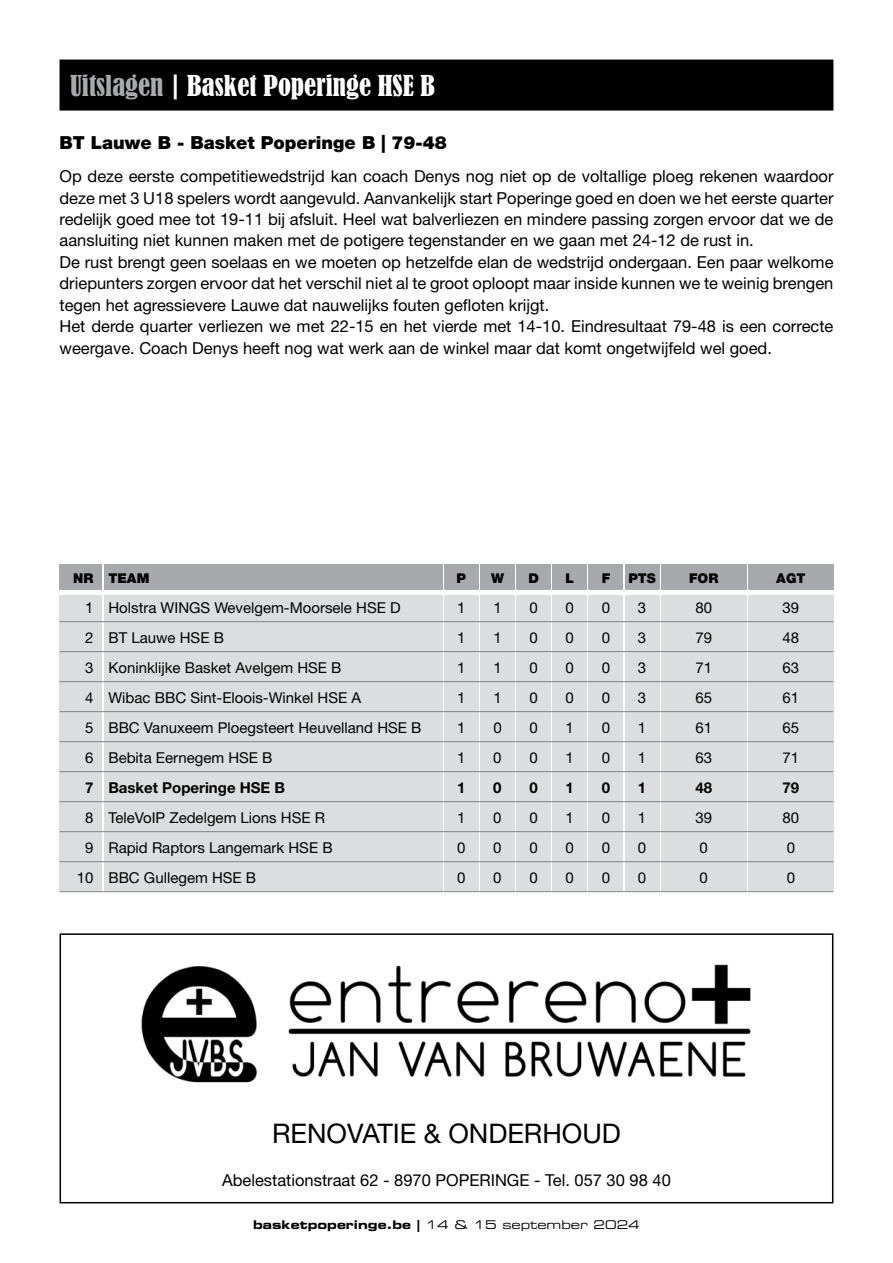
<style>
.page{position:relative;width:893px;height:1263px;background:#fff}
.page>*{position:absolute;margin:0;border:0;box-sizing:border-box;transform-origin:0 0}
.t1{font:condensed 27px "Bernard";color:#fff}
.t2{font:27px "Helvetica Neue LT Std";color:#000}
.t3{font:900 18px "Helvetica Neue LT Std";color:#000}
.t4{font:16.5px/21.5px "Helvetica Neue LT Std";color:#000}
.t5{font:15px "Helvetica Neue LT Std";color:#000}
.t6{font:700 15px "Helvetica Neue LT Std";color:#000}
.t7{font:900 13.5px "Helvetica Neue LT Std";color:#000}
.t8{font:12px "Eurostile LT Std Bold Ex 2";color:#000}
.s1{color:#a7a9ac}
.s2{font-family:"Eurostile LT Std Ex 2"}
</style>
<div class="page">
<div style="left:60px;top:60px;width:773px;height:50px;background:#000"></div>
<div style="left:60px;top:60px;width:773px;height:51px;border:2px solid #000"></div>
<div style="left:60px;top:564px;width:42px;height:26px;background:#a7a9ac"></div>
<div style="left:60px;top:595px;width:42px;height:296px;background:#dcddde"></div>
<div style="left:104px;top:564px;width:338px;height:26px;background:#a7a9ac"></div>
<div style="left:104px;top:595px;width:338px;height:296px;background:#dcddde"></div>
<div style="left:748px;top:564px;width:85px;height:26px;background:#a7a9ac"></div>
<div style="left:748px;top:595px;width:85px;height:296px;background:#dcddde"></div>
<div style="left:661px;top:564px;width:85px;height:26px;background:#a7a9ac"></div>
<div style="left:661px;top:595px;width:85px;height:296px;background:#dcddde"></div>
<div style="left:625px;top:564px;width:34px;height:26px;background:#a7a9ac"></div>
<div style="left:625px;top:595px;width:34px;height:296px;background:#dcddde"></div>
<div style="left:589px;top:564px;width:34px;height:26px;background:#a7a9ac"></div>
<div style="left:589px;top:595px;width:34px;height:296px;background:#dcddde"></div>
<div style="left:553px;top:564px;width:34px;height:26px;background:#a7a9ac"></div>
<div style="left:553px;top:595px;width:34px;height:296px;background:#dcddde"></div>
<div style="left:517px;top:564px;width:34px;height:26px;background:#a7a9ac"></div>
<div style="left:517px;top:595px;width:34px;height:296px;background:#dcddde"></div>
<div style="left:480px;top:564px;width:34px;height:26px;background:#a7a9ac"></div>
<div style="left:480px;top:595px;width:34px;height:296px;background:#dcddde"></div>
<div style="left:444px;top:564px;width:34px;height:26px;background:#a7a9ac"></div>
<div style="left:444px;top:595px;width:34px;height:296px;background:#dcddde"></div>
<hr style="left:60px;top:621px;width:773px;height:1px;background:#808285">
<hr style="left:60px;top:651px;width:773px;height:1px;background:#808285">
<hr style="left:60px;top:681px;width:773px;height:1px;background:#808285">
<hr style="left:60px;top:711px;width:773px;height:1px;background:#808285">
<hr style="left:60px;top:741px;width:773px;height:1px;background:#808285">
<hr style="left:60px;top:771px;width:773px;height:1px;background:#808285">
<hr style="left:60px;top:801px;width:773px;height:1px;background:#808285">
<hr style="left:60px;top:831px;width:773px;height:1px;background:#808285">
<hr style="left:60px;top:861px;width:773px;height:1px;background:#808285">
<hr style="left:60px;top:891px;width:773px;height:1px;background:#808285">
<img style="left:141px;top:964px;width:610px;height:119px">
<div style="left:60px;top:933px;width:773px;height:270px;border:2px solid #000"></div>
<h1 class="t1" style="left:70px;top:70px;width:367px"><span class="s1">Uitslagen</span> | Basket Poperinge HSE B</h1>
<p class="t3" style="left:60px;top:132px;width:389px">BT Lauwe B - Basket Poperinge B | 79-48</p>
<p class="t4" style="left:60px;top:165px;width:775px">Op deze eerste competitiewedstrijd kan coach Denys nog niet op de voltallige ploeg rekenen waardoor deze met 3 U18 spelers wordt aangevuld. Aanvankelijk start Poperinge goed en doen we het eerste quarter redelijk goed mee tot 19-11 bij afsluit. Heel wat balverliezen en mindere passing zorgen ervoor dat we de aansluiting niet kunnen maken met de potigere tegenstander en we gaan met 24-12 de rust in.<br>De rust brengt geen soelaas en we moeten op hetzelfde elan de wedstrijd ondergaan. Een paar welkome driepunters zorgen ervoor dat het verschil niet al te groot oploopt maar inside kunnen we te weinig brengen tegen het agressievere Lauwe dat nauwelijks fouten gefloten krijgt.<br>Het derde quarter verliezen we met 22-15 en het vierde met 14-10. Eindresultaat 79-48 is een correcte weergave. Coach Denys heeft nog wat werk aan de winkel maar dat komt ongetwijfeld wel goed.</p>
<p class="t7" style="left:73px;top:570px;width:78px">nr Team</p>
<p class="t7" style="left:457px;top:570px;width:11px">P</p>
<p class="t7" style="left:491px;top:570px;width:15px">W</p>
<p class="t7" style="left:528px;top:570px;width:12px">D</p>
<p class="t7" style="left:566px;top:570px;width:10px">L</p>
<p class="t7" style="left:602px;top:570px;width:10px">F</p>
<p class="t7" style="left:628px;top:570px;width:29px">Pts</p>
<p class="t7" style="left:689px;top:570px;width:31px">For</p>
<p class="t7" style="left:776px;top:570px;width:27px">Agt</p>
<p class="t5" style="left:85px;top:598px;width:317px">1 Holstra WINGS Wevelgem-Moorsele HSE D</p>
<p class="t5" style="left:457px;top:598px;width:10px">1</p>
<p class="t5" style="left:493px;top:598px;width:10px">1</p>
<p class="t5" style="left:529px;top:598px;width:10px">0</p>
<p class="t5" style="left:566px;top:598px;width:10px">0</p>
<p class="t5" style="left:602px;top:598px;width:10px">0</p>
<p class="t5" style="left:638px;top:598px;width:10px">3</p>
<p class="t5" style="left:695px;top:598px;width:18px">80</p>
<p class="t5" style="left:783px;top:598px;width:18px">39</p>
<p class="t5" style="left:85px;top:628px;width:140px">2 BT Lauwe HSE B</p>
<p class="t5" style="left:457px;top:628px;width:10px">1</p>
<p class="t5" style="left:493px;top:628px;width:10px">1</p>
<p class="t5" style="left:529px;top:628px;width:10px">0</p>
<p class="t5" style="left:566px;top:628px;width:10px">0</p>
<p class="t5" style="left:602px;top:628px;width:10px">0</p>
<p class="t5" style="left:638px;top:628px;width:10px">3</p>
<p class="t5" style="left:695px;top:628px;width:18px">79</p>
<p class="t5" style="left:783px;top:628px;width:18px">48</p>
<p class="t5" style="left:85px;top:658px;width:258px">3 Koninklijke Basket Avelgem HSE B</p>
<p class="t5" style="left:457px;top:658px;width:10px">1</p>
<p class="t5" style="left:493px;top:658px;width:10px">1</p>
<p class="t5" style="left:529px;top:658px;width:10px">0</p>
<p class="t5" style="left:566px;top:658px;width:10px">0</p>
<p class="t5" style="left:602px;top:658px;width:10px">0</p>
<p class="t5" style="left:638px;top:658px;width:10px">3</p>
<p class="t5" style="left:695px;top:658px;width:18px">71</p>
<p class="t5" style="left:783px;top:658px;width:18px">63</p>
<p class="t5" style="left:85px;top:688px;width:277px">4 Wibac BBC Sint-Eloois-Winkel HSE A</p>
<p class="t5" style="left:457px;top:688px;width:10px">1</p>
<p class="t5" style="left:493px;top:688px;width:10px">1</p>
<p class="t5" style="left:529px;top:688px;width:10px">0</p>
<p class="t5" style="left:566px;top:688px;width:10px">0</p>
<p class="t5" style="left:602px;top:688px;width:10px">0</p>
<p class="t5" style="left:638px;top:688px;width:10px">3</p>
<p class="t5" style="left:695px;top:688px;width:18px">65</p>
<p class="t5" style="left:783px;top:688px;width:18px">61</p>
<p class="t5" style="left:85px;top:718px;width:338px">5 BBC Vanuxeem Ploegsteert Heuvelland HSE B</p>
<p class="t5" style="left:457px;top:718px;width:10px">1</p>
<p class="t5" style="left:493px;top:718px;width:10px">0</p>
<p class="t5" style="left:529px;top:718px;width:10px">0</p>
<p class="t5" style="left:566px;top:718px;width:10px">1</p>
<p class="t5" style="left:602px;top:718px;width:10px">0</p>
<p class="t5" style="left:638px;top:718px;width:10px">1</p>
<p class="t5" style="left:695px;top:718px;width:18px">61</p>
<p class="t5" style="left:782px;top:718px;width:18px">65</p>
<p class="t5" style="left:85px;top:748px;width:189px">6 Bebita Eernegem HSE B</p>
<p class="t5" style="left:457px;top:748px;width:10px">1</p>
<p class="t5" style="left:493px;top:748px;width:10px">0</p>
<p class="t5" style="left:529px;top:748px;width:10px">0</p>
<p class="t5" style="left:566px;top:748px;width:10px">1</p>
<p class="t5" style="left:602px;top:748px;width:10px">0</p>
<p class="t5" style="left:638px;top:748px;width:10px">1</p>
<p class="t5" style="left:695px;top:748px;width:18px">63</p>
<p class="t5" style="left:782px;top:748px;width:18px">71</p>
<p class="t6" style="left:85px;top:778px;width:201px">7 Basket Poperinge HSE B</p>
<p class="t6" style="left:457px;top:778px;width:10px">1</p>
<p class="t6" style="left:493px;top:778px;width:10px">0</p>
<p class="t6" style="left:529px;top:778px;width:10px">0</p>
<p class="t6" style="left:566px;top:778px;width:10px">1</p>
<p class="t6" style="left:602px;top:778px;width:10px">0</p>
<p class="t6" style="left:638px;top:778px;width:10px">1</p>
<p class="t6" style="left:695px;top:778px;width:18px">48</p>
<p class="t6" style="left:782px;top:778px;width:18px">79</p>
<p class="t5" style="left:85px;top:808px;width:241px">8 TeleVoIP Zedelgem Lions HSE R</p>
<p class="t5" style="left:457px;top:808px;width:10px">1</p>
<p class="t5" style="left:493px;top:808px;width:10px">0</p>
<p class="t5" style="left:529px;top:808px;width:10px">0</p>
<p class="t5" style="left:566px;top:808px;width:10px">1</p>
<p class="t5" style="left:602px;top:808px;width:10px">0</p>
<p class="t5" style="left:638px;top:808px;width:10px">1</p>
<p class="t5" style="left:695px;top:808px;width:18px">39</p>
<p class="t5" style="left:782px;top:808px;width:18px">80</p>
<p class="t5" style="left:85px;top:838px;width:249px">9 Rapid Raptors Langemark HSE B</p>
<p class="t5" style="left:457px;top:838px;width:10px">0</p>
<p class="t5" style="left:493px;top:838px;width:10px">0</p>
<p class="t5" style="left:529px;top:838px;width:10px">0</p>
<p class="t5" style="left:566px;top:838px;width:10px">0</p>
<p class="t5" style="left:602px;top:838px;width:10px">0</p>
<p class="t5" style="left:638px;top:838px;width:10px">0</p>
<p class="t5" style="left:700px;top:838px;width:10px">0</p>
<p class="t5" style="left:787px;top:838px;width:10px">0</p>
<p class="t5" style="left:77px;top:868px;width:181px">10 BBC Gullegem HSE B</p>
<p class="t5" style="left:457px;top:868px;width:10px">0</p>
<p class="t5" style="left:493px;top:868px;width:10px">0</p>
<p class="t5" style="left:529px;top:868px;width:10px">0</p>
<p class="t5" style="left:566px;top:868px;width:10px">0</p>
<p class="t5" style="left:602px;top:868px;width:10px">0</p>
<p class="t5" style="left:638px;top:868px;width:10px">0</p>
<p class="t5" style="left:700px;top:868px;width:10px">0</p>
<p class="t5" style="left:787px;top:868px;width:10px">0</p>
<h1 class="t2" style="left:272px;top:1117px;width:35px">Renovatie</h1>
<h1 class="t2" style="left:424px;top:1117px;width:45px">&amp; onderhoud</h1>
<p class="t4" style="left:222px;top:1169px;width:450px">Abelestationstraat 62 - 8970 POPERINGE - Tel. 057 30 98 40</p>
<p class="t8" style="left:253px;top:1216px;width:388px">basketpoperinge.be | <span class="s2">14 &amp; 15 september 2024</span></p>
</div>
